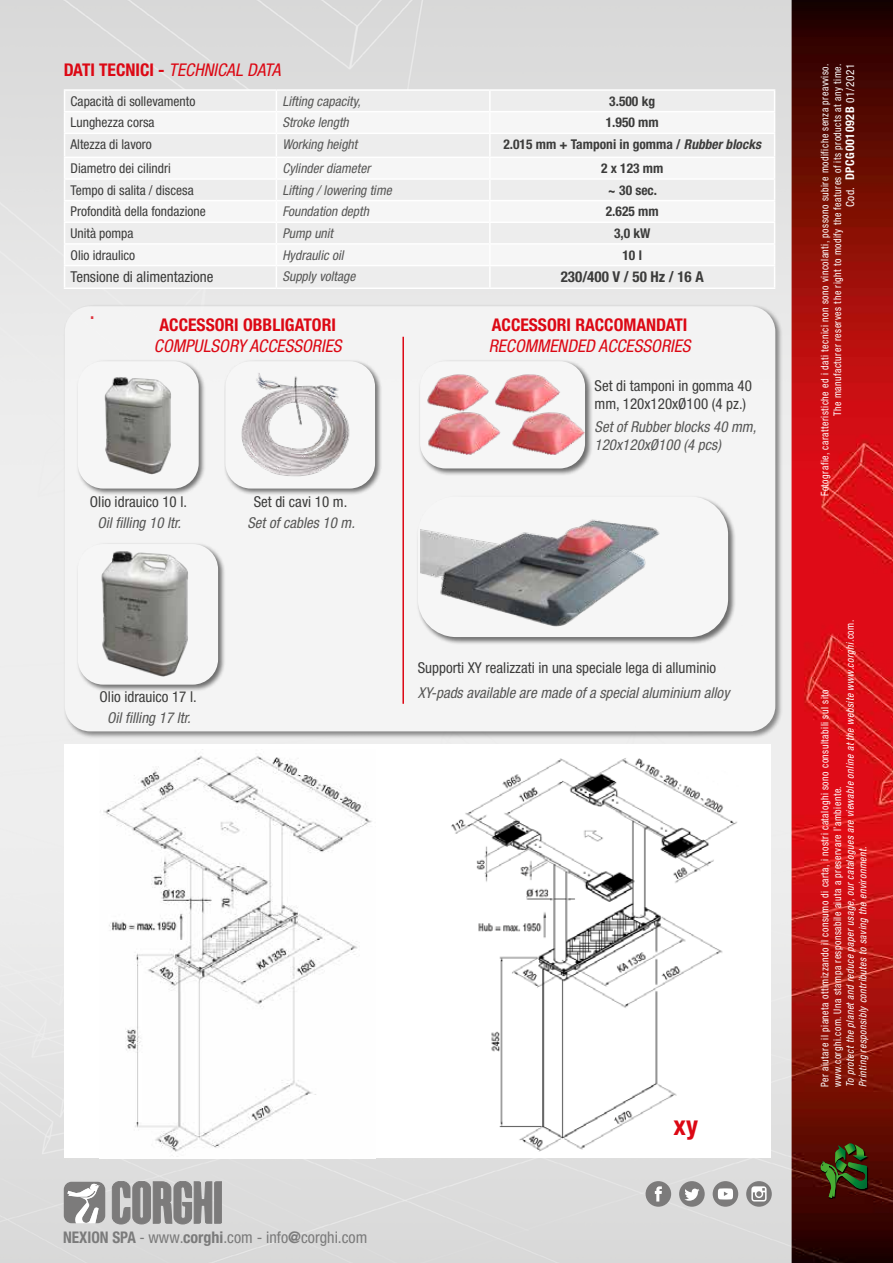
<style>
.page{position:relative;width:893px;height:1263px;background:#fff}
.page>*{position:absolute;margin:0;border:0;box-sizing:border-box;transform-origin:0 0}
.t1{font:700 condensed 27px "Helvetica Neue LT Std";color:#dc0814}
.t2{font:italic condensed 17.55px "Helvetica Neue LT Std";color:#dc0814}
.t3{font:700 condensed 17.55px "Helvetica Neue LT Std";color:#dc0814}
.t4{font:condensed 16.05px "Helvetica Neue LT Std";color:#7b7b7b;scale:.95 1}
.t5{font:condensed 15px/18px "Helvetica Neue LT Std";color:#3c3c3b}
.t6{font:italic condensed 15px/18px "Helvetica Neue LT Std";color:#575756}
.t7{font:italic condensed 15px "Helvetica Neue LT Std";color:#575756}
.t8{font:700 condensed 15px "Helvetica Neue LT Std";color:#3c3c3b}
.t9{font:condensed 13.5px "Helvetica Neue LT Std";color:#3c3c3b}
.t10{font:italic condensed 13.5px "Helvetica Neue LT Std";color:#575756}
.t11{font:700 condensed 13.5px "Helvetica Neue LT Std";color:#3c3c3b}
.t12{font:condensed 11.25px "Helvetica Neue LT Std";letter-spacing:.05em;color:#fff}
.t13{font:condensed 10.5px/12.6px "Helvetica Neue LT Std";letter-spacing:.05em;color:#fff;text-align:right;scale:.93 1}
.s1{font-weight:700;font-style:normal}
.s2{font-weight:700;font-size:12px}
.s3{font-style:italic}
.s4{font-weight:700}
</style>
<div class="page">
<img style="left:791px;top:0;width:102px;height:1263px">
<img style="left:0;top:0;width:791px;height:1263px">
<svg style="left:112px;top:1181px;width:110px;height:43px;background:#939292"></svg>
<svg style="left:64px;top:1182px;width:41px;height:41px"></svg>
<svg style="left:821px;top:1144px;width:48px;height:55px"></svg>
<svg style="left:821px;top:1143px;width:46px;height:55px;background:#3c3e15"></svg>
<div style="left:63px;top:304px;width:720px;height:435px;background:#000;opacity:.55"></div>
<div style="left:65px;top:306px;width:710px;height:425px;background:#f6f6f6;border-radius:26px"></div>
<div style="left:65px;top:744px;width:706px;height:414px;background:#fff"></div>
<div style="left:76px;top:359px;width:130px;height:137px;background:#000;opacity:.55"></div>
<div style="left:78px;top:361px;width:121px;height:128px;background:#f6f6f6;border-radius:26px"></div>
<img style="left:104px;top:377px;width:67px;height:98px">
<div style="left:76px;top:542px;width:150px;height:150px;background:#000;opacity:.55"></div>
<div style="left:78px;top:544px;width:140px;height:141px;background:#f6f6f6;border-radius:26px"></div>
<img style="left:101px;top:551px;width:87px;height:126px">
<div style="left:418px;top:359px;width:175px;height:117px;background:#000;opacity:.55"></div>
<div style="left:420px;top:361px;width:165px;height:107px;background:#f6f6f6;border-radius:26px"></div>
<img style="left:423px;top:373px;width:162px;height:83px">
<div style="left:416px;top:495px;width:320px;height:150px;background:#000;opacity:.55"></div>
<div style="left:418px;top:496px;width:310px;height:141px;background:#f6f6f6;border-radius:38px"></div>
<img style="left:420px;top:496px;width:240px;height:141px">
<img style="left:451px;top:758px;width:286px;height:394px">
<img style="left:103px;top:755px;width:269px;height:402px">
<div style="left:646px;top:1181px;width:25px;height:26px;background:#7c7b7b;border-radius:50%"></div>
<svg style="left:655px;top:1186px;width:7px;height:15px"></svg>
<div style="left:713px;top:1181px;width:25px;height:26px;background:#7c7b7b;border-radius:50%"></div>
<svg style="left:718px;top:1188px;width:15px;height:11px"></svg>
<div style="left:746px;top:1181px;width:26px;height:26px;background:#7c7b7b;border-radius:50%"></div>
<svg style="left:751px;top:1186px;width:16px;height:15px"></svg>
<div style="left:679px;top:1181px;width:26px;height:26px;background:#7c7b7b;border-radius:50%"></div>
<svg style="left:684px;top:1188px;width:15px;height:13px"></svg>
<div style="left:224px;top:359px;width:158px;height:137px;background:#000;opacity:.55"></div>
<div style="left:225px;top:361px;width:150px;height:128px;background:#f6f6f6;border-radius:26px"></div>
<img style="left:241px;top:373px;width:109px;height:104px">
<hr style="left:402px;top:337px;width:2px;height:367px;background:#dc0814">
<div style="left:65px;top:91px;width:709px;height:196px;background:#ededed"></div>
<svg style="left:65px;top:112px;width:709px;height:153px;fill:#f6f6f6"></svg>
<hr style="left:64px;top:89px;width:212px;height:2px;background:#fff">
<hr style="left:276px;top:89px;width:214px;height:2px;background:#fff">
<hr style="left:490px;top:89px;width:285px;height:2px;background:#fff">
<hr style="left:489px;top:91px;width:2px;height:20px;background:#fff">
<hr style="left:64px;top:111px;width:212px;height:1px;background:#fff">
<hr style="left:276px;top:111px;width:214px;height:1px;background:#fff">
<hr style="left:490px;top:111px;width:285px;height:1px;background:#fff">
<hr style="left:489px;top:112px;width:2px;height:21px;background:#fff">
<hr style="left:64px;top:133px;width:212px;height:1px;background:#fff">
<hr style="left:276px;top:133px;width:214px;height:1px;background:#fff">
<hr style="left:490px;top:133px;width:285px;height:1px;background:#fff">
<hr style="left:489px;top:134px;width:2px;height:23px;background:#fff">
<hr style="left:64px;top:157px;width:212px;height:1px;background:#fff">
<hr style="left:276px;top:157px;width:214px;height:1px;background:#fff">
<hr style="left:490px;top:157px;width:285px;height:1px;background:#fff">
<hr style="left:489px;top:158px;width:2px;height:20px;background:#fff">
<hr style="left:64px;top:178px;width:212px;height:2px;background:#fff">
<hr style="left:276px;top:178px;width:214px;height:2px;background:#fff">
<hr style="left:490px;top:178px;width:285px;height:2px;background:#fff">
<hr style="left:489px;top:180px;width:2px;height:20px;background:#fff">
<hr style="left:64px;top:200px;width:212px;height:1px;background:#fff">
<hr style="left:276px;top:200px;width:214px;height:1px;background:#fff">
<hr style="left:490px;top:200px;width:285px;height:1px;background:#fff">
<hr style="left:489px;top:201px;width:2px;height:20px;background:#fff">
<hr style="left:64px;top:221px;width:212px;height:2px;background:#fff">
<hr style="left:276px;top:221px;width:214px;height:2px;background:#fff">
<hr style="left:490px;top:221px;width:285px;height:2px;background:#fff">
<hr style="left:489px;top:223px;width:2px;height:20px;background:#fff">
<hr style="left:64px;top:243px;width:212px;height:2px;background:#fff">
<hr style="left:276px;top:243px;width:214px;height:2px;background:#fff">
<hr style="left:490px;top:243px;width:285px;height:2px;background:#fff">
<hr style="left:489px;top:245px;width:2px;height:20px;background:#fff">
<hr style="left:64px;top:265px;width:212px;height:1px;background:#fff">
<svg style="left:64px;top:91px;width:1px;height:196px"></svg>
<hr style="left:276px;top:265px;width:214px;height:1px;background:#fff">
<svg style="left:276px;top:91px;width:1px;height:196px"></svg>
<hr style="left:490px;top:265px;width:285px;height:1px;background:#fff">
<hr style="left:489px;top:266px;width:2px;height:21px;background:#fff">
<svg style="left:774px;top:91px;width:1px;height:196px"></svg>
<hr style="left:64px;top:287px;width:212px;height:2px;background:#fff">
<hr style="left:276px;top:287px;width:214px;height:2px;background:#fff">
<hr style="left:490px;top:287px;width:285px;height:2px;background:#fff">
<h2 class="t2" style="left:64px;top:60px;width:222px"><span class="s1">D AT I T E C N I C I -</span> TECHNICAL DATA</h2>
<p class="t13" style="left:818px;top:496px;width:467px;rotate:-90deg">Fotografie, caratteristiche ed i dati tecnici non sono vincolanti, possono subire modifiche senza preavviso.<br>The manufacturer reserves the right to modify the features of its products at any time.</p>
<p class="t12" style="left:844px;top:207px;width:145px;rotate:-90deg">Cod. <span class="s2">DPCG001092B</span> 01/2021</p>
<p class="t9" style="left:71px;top:93px;width:126px">Capacità di sollevamento</p>
<p class="t10" style="left:282px;top:93px;width:83px">Lifting capacity,</p>
<p class="t11" style="left:609px;top:93px;width:47px">3.500 kg</p>
<p class="t9" style="left:71px;top:115px;width:85px">Lunghezza corsa</p>
<p class="t10" style="left:282px;top:115px;width:71px">Stroke length</p>
<p class="t11" style="left:606px;top:114px;width:54px">1.950 mm</p>
<p class="t9" style="left:71px;top:136px;width:83px">Altezza di lavoro</p>
<p class="t10" style="left:282px;top:136px;width:79px">Working height</p>
<p class="t11" style="left:503px;top:136px;width:262px">2.015 mm + Tamponi in gomma / <span class="s3">Rubberblocks</span></p>
<p class="t9" style="left:71px;top:160px;width:102px">Diametro dei cilindri</p>
<p class="t10" style="left:282px;top:160px;width:92px">Cylinderdiameter</p>
<p class="t11" style="left:601px;top:160px;width:64px">2 x 123 mm</p>
<p class="t9" style="left:71px;top:182px;width:125px">Tempo di salita / discesa</p>
<p class="t10" style="left:282px;top:182px;width:114px">Lifting /lowering time</p>
<p class="t11" style="left:608px;top:182px;width:51px">~ 30 sec.</p>
<p class="t9" style="left:71px;top:204px;width:137px">Profondità della fondazione</p>
<p class="t10" style="left:282px;top:204px;width:91px">Foundation depth</p>
<p class="t11" style="left:606px;top:203px;width:54px">2.625 mm</p>
<p class="t9" style="left:71px;top:225px;width:64px">Unità pompa</p>
<p class="t10" style="left:282px;top:225px;width:55px">Pump unit</p>
<p class="t11" style="left:614px;top:225px;width:38px">3,0 kW</p>
<p class="t9" style="left:71px;top:247px;width:66px">Olio idraulico</p>
<p class="t10" style="left:282px;top:247px;width:66px">Hydraulic oil</p>
<p class="t11" style="left:622px;top:247px;width:21px">10 l</p>
<h3 class="t5" style="left:71px;top:268px;width:144px">Tensione di alimentazione</h3>
<p class="t10" style="left:282px;top:269px;width:78px">Supplyvoltage</p>
<h3 class="t8" style="left:561px;top:268px;width:144px">230/400 V / 50 Hz / 16 A</h3>
<h2 class="t3" style="left:90px;top:302px;width:6px">.</h2>
<h2 class="t3" style="left:160px;top:314px;width:178px">ACCESSORI OBBLIGATORI</h2>
<h2 class="t2" style="left:154px;top:336px;width:193px">COMPULSORY ACCESSORIES</h2>
<h2 class="t3" style="left:492px;top:314px;width:197px">ACCESSORI RACCOMANDATI</h2>
<h2 class="t2" style="left:489px;top:336px;width:207px">RECOMMENDED ACCESSORIES</h2>
<h3 class="t5" style="left:595px;top:376px;width:159px">Set di tamponi in gomma 40 mm, 120x120xØ100 (4 pz.)</h3>
<h3 class="t6" style="left:595px;top:417px;width:167px">SetofRubberblocks40 mm,<br>120x120xØ100 (4 pcs)</h3>
<h3 class="t5" style="left:90px;top:493px;width:99px">Olio idrauico 10 l.</h3>
<h3 class="t6" style="left:97px;top:514px;width:88px">Oilfilling 10 ltr.</h3>
<h3 class="t5" style="left:254px;top:493px;width:95px">Set di cavi 10 m.</h3>
<h3 class="t6" style="left:247px;top:514px;width:112px">Setofcables10 m.</h3>
<h3 class="t5" style="left:100px;top:688px;width:99px">Olio idrauico 17 l.</h3>
<h3 class="t6" style="left:107px;top:709px;width:88px">Oilfilling 17 ltr.</h3>
<h3 class="t5" style="left:418px;top:658px;width:300px">Supporti XY realizzati in una speciale lega di alluminio</h3>
<h3 class="t7" style="left:418px;top:684px;width:313px">XY-pads available are made of a special aluminium alloy</h3>
<h3 class="t4" style="left:63px;top:1228px;width:322px"><span class="s4">NEXION SPA</span> - www.<span class="s4">corghi</span>.com - info<span class="s4">@</span>corghi.com</h3>
<h1 class="t1" style="left:674px;top:1109px;width:26px">xy</h1>
<p class="t13" style="left:818px;top:1087px;width:503px;text-align:left;rotate:-90deg">Per aiutare il pianeta ottimizzando il consumo di carta, i nostri cataloghi sono consultabili sul sito www.corghi.com. Una stampa responsabile aiuta a preservare l’ambiente.<br><span class="s3">To protect the planet and reduce paper usage, our catalogues are viewable online at the website www.corghi.</span>com.<br><span class="s3">Printing responsibly contributes to saving the environment.</span></p>
</div>
